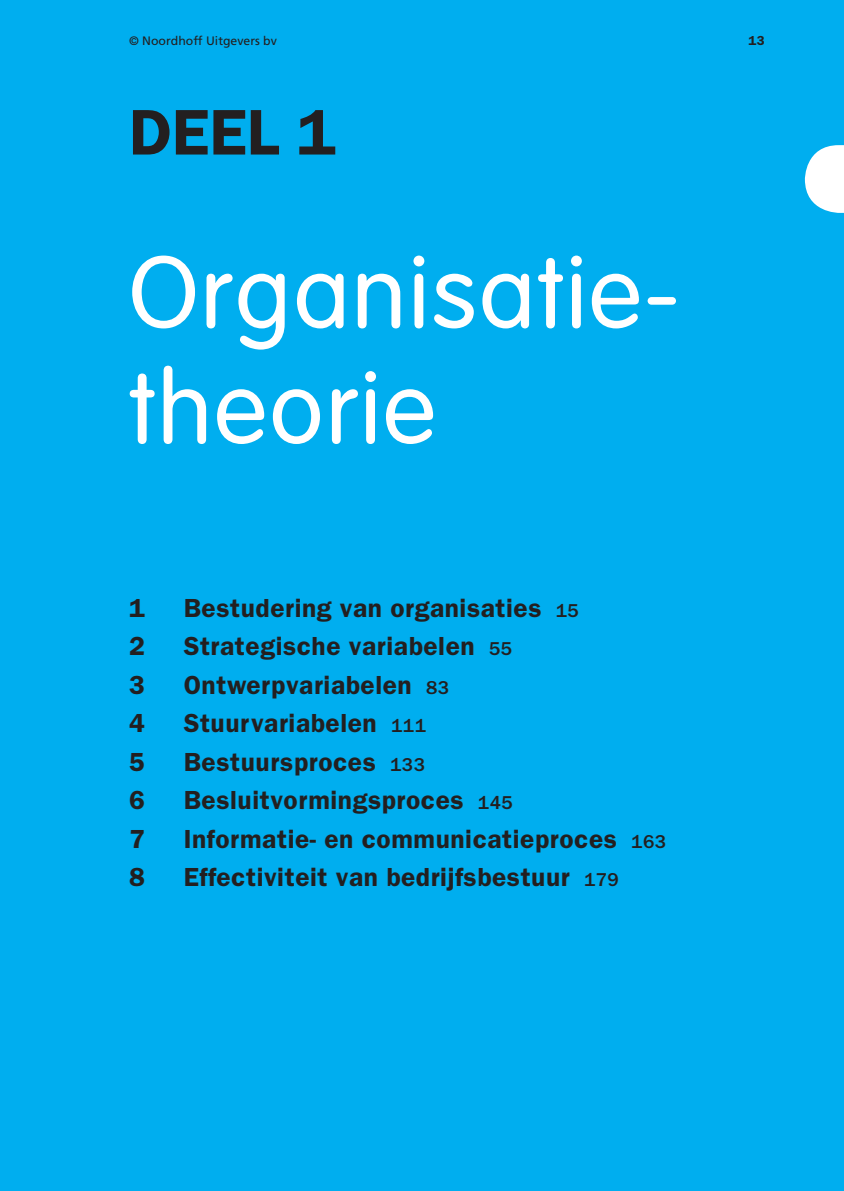
<style>
.page{position:relative;width:844px;height:1191px;background:#fff}
.page>*{position:absolute;margin:0;border:0;box-sizing:border-box;transform-origin:0 0}
.t1{font:300 100.62px/115.5px "VAG Rounded Std";letter-spacing:.025em;color:#fff}
.t2{font:600 64.75px "ITC Franklin Gothic Std";color:#231f20}
.t3{font:600 26.25px "ITC Franklin Gothic Std";letter-spacing:.025em;color:#231f20}
.t4{font:600 13.12px "ITC Franklin Gothic Std";color:#231f20}
.t5{font:12.25px "Frutiger LT Std";color:#231f20}
.s1{font-weight:500;font-size:19.25px}
</style>
<div class="page">
<div style="left:0;top:0;width:843px;height:1191px;background:#00aeef"></div>
<svg style="left:804px;top:145px;width:39px;height:68px"></svg>
<p class="t5" style="left:129px;top:34px;width:149px">© Noordhoff Uitgevers bv</p>
<p class="t4" style="left:748px;top:35px;width:18px">13</p>
<h2 class="t2" style="left:129px;top:108px;width:208px">DEEL 1</h2>
<h1 class="t1" style="left:129px;top:241px;width:552px">Organisatie&shy;theorie</h1>
<p class="t3" style="left:129px;top:598px;width:17px">1</p>
<p class="t3" style="left:184px;top:598px;width:396px">Bestudering van organisaties <span class="s1">15</span></p>
<p class="t3" style="left:129px;top:636px;width:17px">2</p>
<p class="t3" style="left:184px;top:636px;width:330px">Strategische variabelen <span class="s1">55</span></p>
<p class="t3" style="left:129px;top:675px;width:17px">3</p>
<p class="t3" style="left:184px;top:675px;width:267px">Ontwerpvariabelen <span class="s1">83</span></p>
<p class="t3" style="left:129px;top:713px;width:17px">4</p>
<p class="t3" style="left:184px;top:713px;width:244px">Stuurvariabelen <span class="s1">111</span></p>
<p class="t3" style="left:129px;top:752px;width:17px">5</p>
<p class="t3" style="left:184px;top:752px;width:243px">Bestuursproces <span class="s1">133</span></p>
<p class="t3" style="left:129px;top:790px;width:17px">6</p>
<p class="t3" style="left:184px;top:790px;width:330px">Besluitvormingsproces <span class="s1">145</span></p>
<p class="t3" style="left:129px;top:829px;width:17px">7</p>
<p class="t3" style="left:184px;top:829px;width:483px">Informatie- en communicatieproces <span class="s1">163</span></p>
<p class="t3" style="left:129px;top:867px;width:17px">8</p>
<p class="t3" style="left:184px;top:867px;width:436px">Effectiviteit van bedrijfsbestuur <span class="s1">179</span></p>
</div>
